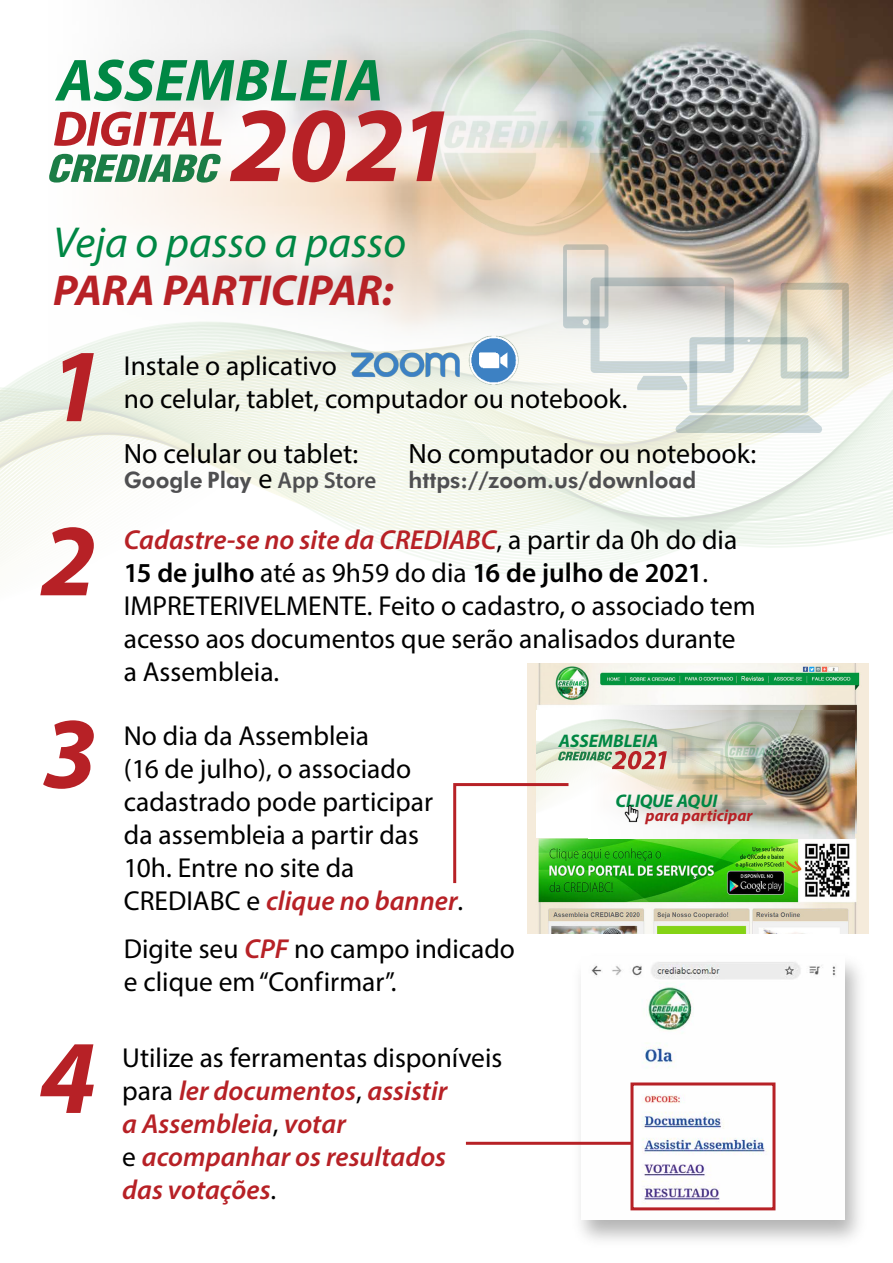
<style>
.page{position:relative;width:893px;height:1263px;background:#fff}
.page>*{position:absolute;margin:0;border:0;box-sizing:border-box;transform-origin:0 0}
.t1{font:italic 700 59.85px "Myriad Pro";color:#008744}
.t2{font:italic 700 49.95px "Myriad Pro";letter-spacing:-.01em;color:#b72126}
.t3{font:italic 43.5px "Myriad Pro";color:#008744}
.t4{font:italic 700 43.5px "Myriad Pro";color:#b72126}
.t5{font:27.9px "Myriad Pro";color:#000}
.t6{font:27.45px/33px "Myriad Pro";color:#000}
.t7{font:italic 600 27.45px/33px "Myriad Pro";color:#b72126}
.t8{font:700 22.5px "Futura BT";color:#4f4f51}
.t9{font:italic 700 18.3px "Myriad Pro";color:#008744}
.t10{font:italic 700 16.35px "Myriad Pro";color:#b72126}
.s1{font-family:"Myriad Pro";font-weight:400;font-size:27.9px;color:#000}
.s2{font-family:"Myriad Pro";font-weight:600;font-size:23.1px}
.s3{font-weight:600;font-style:italic;color:#b72126}
.s4{font-weight:600}
.s5{font-weight:400;font-style:normal;color:#000}
</style>
<div class="page">
<img style="left:600px;top:0;width:293px;height:128px">
<svg style="left:120px;top:0;width:480px;height:128px"></svg>
<img style="left:62px;top:128px;width:831px;height:174px">
<svg style="left:0;top:302px;width:893px;height:273px"></svg>
<img style="left:582px;top:961px;width:255px;height:250px">
<img style="left:420px;top:22px;width:222px;height:221px">
<svg style="left:563px;top:244px;width:286px;height:189px"></svg>
<svg style="left:40px;top:527px;width:54px;height:68px"></svg>
<svg style="left:63px;top:353px;width:31px;height:68px;background:#ce7e7c"></svg>
<img style="left:528px;top:663px;width:340px;height:271px">
<img style="left:453px;top:711px;width:401px;height:175px">
<div style="left:630px;top:1082px;width:145px;height:128px;border:3px solid #b72126"></div>
<img style="left:468px;top:334px;width:53px;height:52px">
<img style="left:349px;top:351px;width:113px;height:27px">
<svg style="left:49px;top:154px;width:173px;height:29px"></svg>
<svg style="left:230px;top:110px;width:55px;height:71px"></svg>
<svg style="left:292px;top:110px;width:109px;height:72px;background:#d48181"></svg>
<svg style="left:412px;top:111px;width:32px;height:70px"></svg>
<svg style="left:43px;top:720px;width:51px;height:69px"></svg>
<svg style="left:40px;top:1044px;width:54px;height:69px"></svg>
<hr style="left:466px;top:1142px;width:167px;height:3px;background:#b72126">
<h1 class="t1" style="left:57px;top:41px;width:328px">ASSEMBLEIA</h1>
<h2 class="t2" style="left:53px;top:96px;width:172px">DIGITAL</h2>
<h3 class="t3" style="left:53px;top:216px;width:354px">Veja o passo a passo</h3>
<h3 class="t4" style="left:53px;top:262px;width:342px">PARA PARTICIPAR:</h3>
<p class="t6" style="left:124px;top:349px;width:505px">Instale o aplicativo<br>no celular, tablet, computador ou notebook.</p>
<p class="t5" style="left:124px;top:436px;width:236px">No celular ou tablet:</p>
<p class="t8" style="left:124px;top:466px;width:254px">Google Play <span class="s1">e</span> <span class="s2">App Store</span></p>
<p class="t5" style="left:409px;top:436px;width:349px">No computador ou notebook:</p>
<p class="t8" style="left:409px;top:467px;width:289px">https://zoom.us/download</p>
<p class="t6" style="left:124px;top:523px;width:633px"><span class="s3">Cadastre-se no site da CREDIABC</span>, a partir da 0h do dia <span class="s4">15 de julho</span> até as 9h59 do dia <span class="s4">16 de julho de 2021</span>.<br>IMPRETERIVELMENTE. Feito o cadastro, o associado tem acesso aos documentos que serão analisados durante<br>a Assembleia.</p>
<p class="t6" style="left:124px;top:719px;width:341px">No dia da Assembleia<br>(16 de julho), o associado cadastrado pode participar da assembleia a partir das<br>10h. Entre no site da<br>CREDIABC e <span class="s3">clique no banner</span>.</p>
<p class="t6" style="left:124px;top:932px;width:393px">Digite seu <span class="s3">CPF</span> no campo indicado e clique em “Confirmar”.</p>
<p class="t7" style="left:122px;top:1041px;width:382px"><span class="s5">Utilize as ferramentas disponíveis para</span> ler documentos<span class="s5">,</span> assistir<br>a Assembleia<span class="s5">,</span> votar<br><span class="s5">e</span> acompanhar os resultados<br>das votações<span class="s5">.</span></p>
<p class="t9" style="left:559px;top:728px;width:101px">ASSEMBLEIA</p>
<p class="t9" style="left:615px;top:789px;width:103px">CLIQUE AQUI</p>
<p class="t10" style="left:646px;top:805px;width:109px">para participar</p>
</div>
